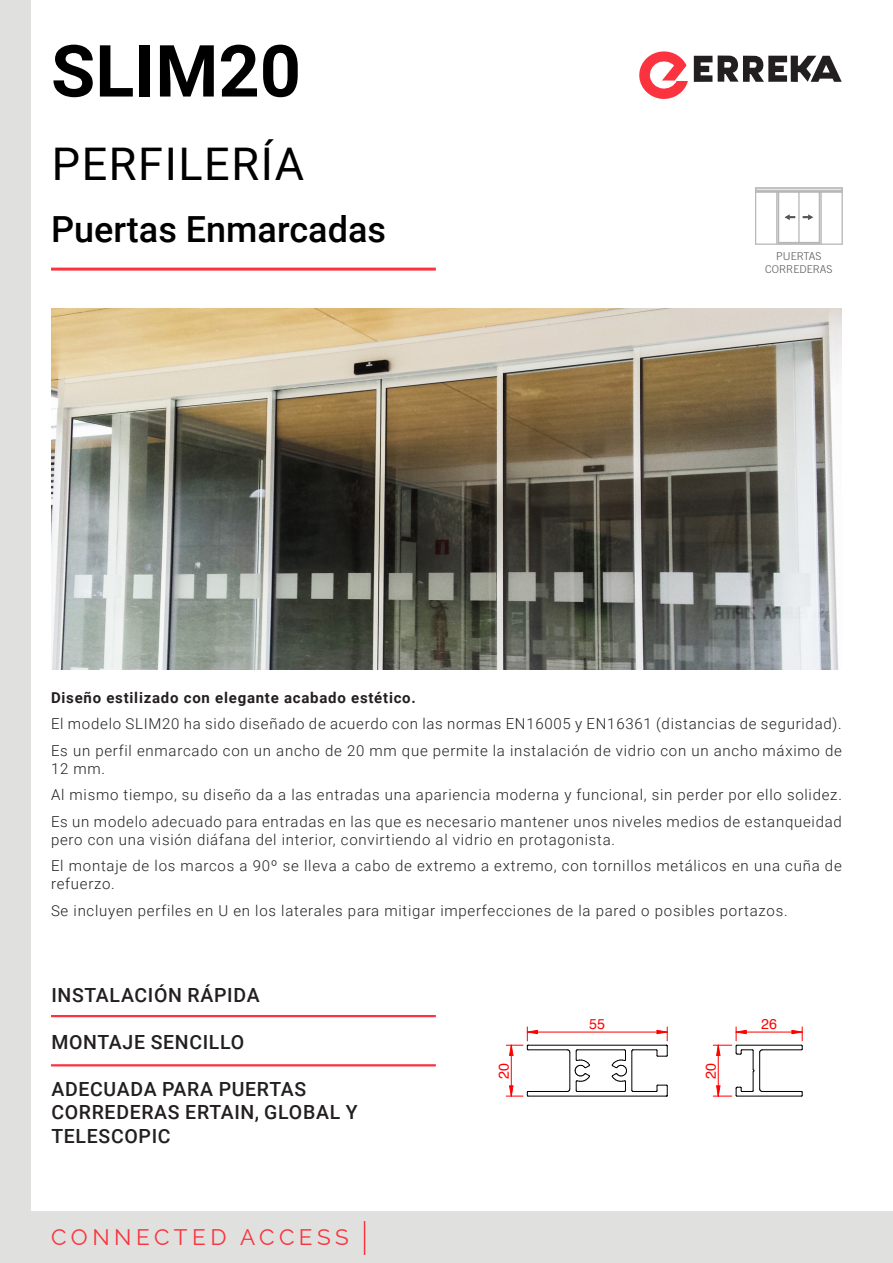
<style>
.page{position:relative;width:893px;height:1263px;background:#fff}
.page>*{position:absolute;margin:0;border:0;box-sizing:border-box;transform-origin:0 0}
.t1{font:700 72px "Roboto";color:#000}
.Caracteristicas{font:45px "Roboto";letter-spacing:.035em;color:#000}
.Caracteristicas-2{font:500 36px "Roboto";color:#000}
.t2{font:100 22.5px "Raleway";letter-spacing:.2em;color:#fb333e}
.Caracteristicas-3{font:500 19.5px/23.4px "Roboto";letter-spacing:.035em;color:#231f20}
.t3{font:300 15px/18px "Roboto";letter-spacing:.05em;color:#231f20}
.t4{font:700 15px "Roboto";letter-spacing:.05em;color:#231f20}
.t5{font:14.25px "Helvetica";color:#f00}
.Caracteristicas-4{font:300 10.8px/13px "Trade Gothic";color:#57585a;text-align:center}
</style>
<div class="page">
<div style="left:0;top:0;width:31px;height:1263px;background:#e0e1df"></div>
<div style="left:0;top:1211px;width:893px;height:52px;background:#e0e1df"></div>
<hr style="left:51px;top:1015px;width:385px;height:2px;background:#fb333e">
<hr style="left:51px;top:1064px;width:385px;height:2px;background:#fb333e">
<hr style="left:51px;top:268px;width:385px;height:3px;background:#fb333e">
<hr style="left:364px;top:1221px;width:1px;height:34px;background:#fb333e">
<svg style="left:639px;top:51px;width:49px;height:48px"></svg>
<svg style="left:694px;top:56px;width:148px;height:26px"></svg>
<svg style="left:51px;top:309px;width:791px;height:361px;background:#8d8879"></svg>
<hr style="left:528px;top:1045px;width:138px;height:1px;background:#000">
<hr style="left:528px;top:1049px;width:39px;height:1px;background:#000">
<hr style="left:577px;top:1049px;width:47px;height:1px;background:#000">
<hr style="left:528px;top:1096px;width:138px;height:1px;background:#000">
<hr style="left:528px;top:1091px;width:39px;height:1px;background:#000">
<hr style="left:577px;top:1091px;width:47px;height:1px;background:#000">
<svg style="left:567px;top:1049px;width:23px;height:43px"></svg>
<hr style="left:527px;top:1032px;width:140px;height:1px;background:#f00">
<svg style="left:506px;top:1027px;width:32px;height:29px"></svg>
<svg style="left:506px;top:1085px;width:22px;height:12px"></svg>
<hr style="left:511px;top:1045px;width:1px;height:51px;background:#f00">
<hr style="left:737px;top:1096px;width:64px;height:1px;background:#000">
<hr style="left:762px;top:1091px;width:39px;height:1px;background:#000">
<hr style="left:737px;top:1045px;width:64px;height:1px;background:#000">
<hr style="left:762px;top:1049px;width:39px;height:1px;background:#000">
<svg style="left:611px;top:1027px;width:57px;height:69px"></svg>
<svg style="left:713px;top:1027px;width:49px;height:70px"></svg>
<svg style="left:791px;top:1027px;width:12px;height:23px"></svg>
<hr style="left:736px;top:1032px;width:66px;height:1px;background:#f00">
<img style="left:756px;top:187px;width:86px;height:57px">
<p class="t1" style="left:51px;top:20px;width:252px">SLIM20</p>
<p class="Caracteristicas" style="left:52px;top:132px;width:254px">PERFILERÍA</p>
<p class="Caracteristicas-2" style="left:51px;top:204px;width:337px">Puertas Enmarcadas</p>
<p class="Caracteristicas-4" style="left:765px;top:250px;width:69px">PUERTAS<br>CORREDERAS</p>
<p class="t4" style="left:51px;top:687px;width:366px">Diseño estilizado con elegante acabado estético.</p>
<p class="t3" style="left:51px;top:714px;width:792px">El modelo SLIM20 ha sido diseñado de acuerdo con las normas EN16005 y EN16361 (distancias de seguridad).</p>
<p class="t3" style="left:51px;top:741px;width:792px">Es un perfil enmarcado con un ancho de 20 mm que permite la instalación de vidrio con un ancho máximo de<br>12 mm.</p>
<p class="t3" style="left:51px;top:785px;width:792px">Al mismo tiempo, su diseño da a las entradas una apariencia moderna y funcional, sin perder por ello solidez.</p>
<p class="t3" style="left:51px;top:812px;width:792px">Es un modelo adecuado para entradas en las que es necesario mantener unos niveles medios de estanqueidad pero con una visión diáfana del interior, convirtiendo al vidrio en protagonista.</p>
<p class="t3" style="left:51px;top:856px;width:792px">El montaje de los marcos a 90º se lleva a cabo de extremo a extremo, con tornillos metálicos en una cuña de refuerzo.</p>
<p class="t3" style="left:51px;top:901px;width:738px">Se incluyen perfiles en U en los laterales para mitigar imperfecciones de la pared o posibles portazos.</p>
<p class="Caracteristicas-3" style="left:51px;top:983px;width:210px">INSTALACIÓN RÁPIDA</p>
<p class="Caracteristicas-3" style="left:51px;top:1029px;width:194px">MONTAJE SENCILLO</p>
<p class="Caracteristicas-3" style="left:51px;top:1076px;width:308px">ADECUADA PARA PUERTAS<br>CORREDERAS ERTAIN, GLOBAL Y<br>TELESCOPIC</p>
<p class="t2" style="left:51px;top:1219px;width:299px">CONNECTED ACCESS</p>
<p class="t5" style="left:589px;top:1013px;width:17px">55</p>
<p class="t5" style="left:493px;top:1079px;width:17px;rotate:-90deg">20</p>
<p class="t5" style="left:700px;top:1079px;width:17px;rotate:-90deg">20</p>
<p class="t5" style="left:761px;top:1013px;width:17px">26</p>
</div>
